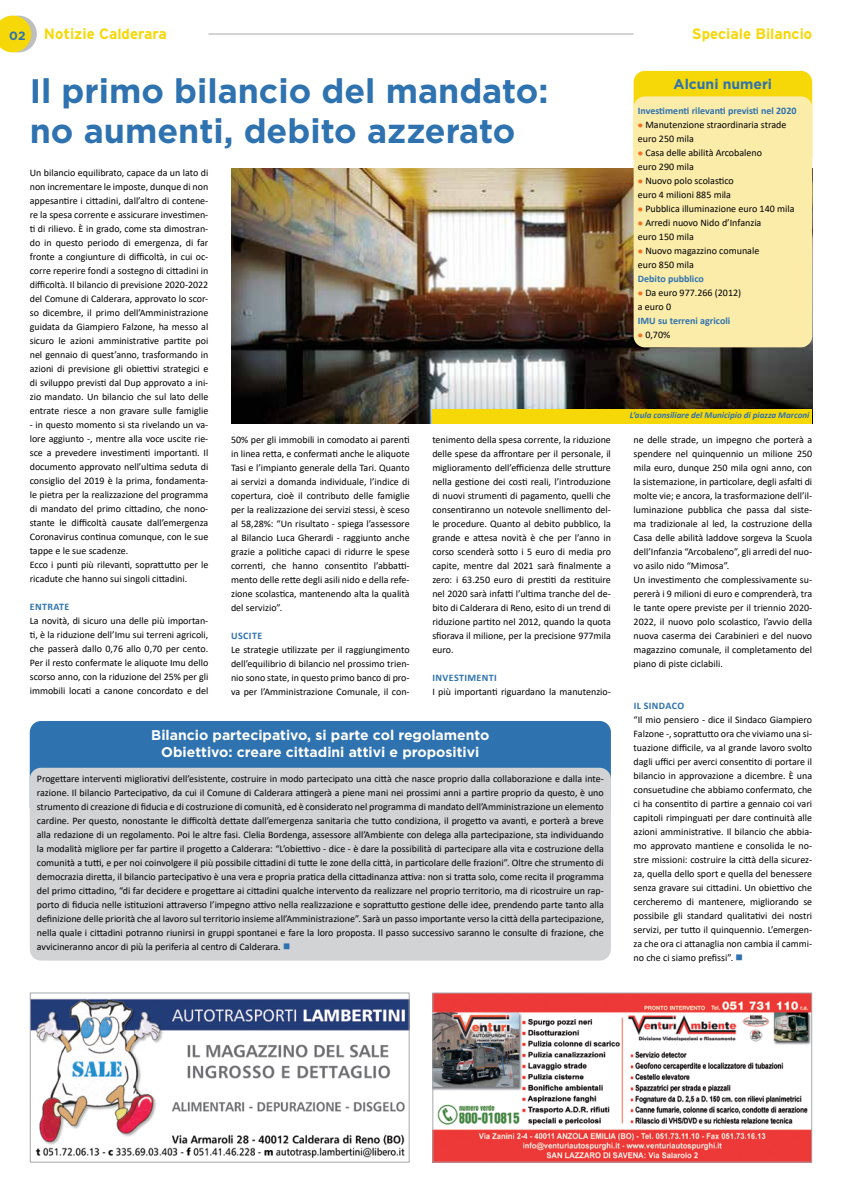
<style>
.page{position:relative;width:842px;height:1191px;background:#fff}
.page>*{position:absolute;margin:0;border:0;box-sizing:border-box;transform-origin:0 0}
.t1{font:700 34px/40.8px "Gotham";color:#2e72b0}
.t2{font:700 15px "Interstate";color:#f6d809}
.t3{font:700 14px/16.8px "Gotham";color:#fff;text-align:center}
.t4{font:700 14px "Gotham";color:#2e72b0}
.t5{font:10px/14px "Calibri";color:#000}
.t6{font:700 10px "Calibri";color:#2e72b0}
.t7{font:700 10px "Calibri";letter-spacing:.04em;color:#2e72b0}
.t8{font:italic 700 9px "Calibri";color:#2e72b0}
.s1{font-family:"Gotham";font-size:12px;color:#2e72b0}
.s2{color:#f36f21}
.s3{color:#2e72b0}
</style>
<div class="page">
<div style="left:0;top:16px;width:37px;height:36px;background:#bcbec0;border-radius:50%"></div>
<hr style="left:208px;top:34px;width:426px;height:1px;background:#a7a9ac">
<img style="left:434px;top:994px;width:376px;height:166px">
<div style="left:432px;top:992px;width:380px;height:170px;border:1px solid #a7a9ac"></div>
<img style="left:32px;top:998px;width:376px;height:160px">
<div style="left:30px;top:992px;width:380px;height:170px;border:1px solid #a7a9ac"></div>
<svg style="left:0;top:16px;width:31px;height:36px"></svg>
<img style="left:231px;top:169px;width:581px;height:255px">
<div style="left:30px;top:721px;width:581px;height:97px;background:#2e72b0;border-radius:11px"></div>
<div style="left:30px;top:767px;width:581px;height:193px;background:#d1d3d4;border-radius:11px"></div>
<div style="left:634px;top:71px;width:178px;height:97px;background:#f6d809;border-radius:11px"></div>
<div style="left:634px;top:96px;width:178px;height:251px;background:#fbecaa;border-radius:11px"></div>
<div style="left:432px;top:409px;width:380px;height:14px;background:#f6d809"></div>
<h2 class="t2" style="left:9px;top:26px;width:159px"><span class="s1">02</span> Notizie Calderara</h2>
<h2 class="t2" style="left:692px;top:26px;width:122px">Speciale Bilancio</h2>
<h1 class="t1" style="left:30px;top:69px;width:520px">Il primo bilancio del mandato: no aumenti, debito azzerato</h1>
<p class="t5" style="left:30px;top:166px;width:180px;text-align:justify">Un bilancio equilibrato, capace da un lato di non incrementare le imposte, dunque di non appesantire i cittadini, dall’altro di contene&shy;re la spesa corrente e assicurare investimen&shy;ti di rilievo. È in grado, come sta dimostran&shy;do in questo periodo di emergenza, di far fronte a congiunture di difficoltà, in cui oc&shy;corre reperire fondi a sostegno di cittadini in difficoltà. Il bilancio di previsione 2020-2022 del Comune di Calderara, approvato lo scor&shy;so dicembre, il primo dell’Amministrazione guidata da Giampiero Falzone, ha messo al sicuro le azioni amministrative partite poi nel gennaio di quest’anno, trasformando in azioni di previsione gli obiettivi strategici e di sviluppo previsti dal Dup approvato a ini&shy;zio mandato. Un bilancio che sul lato delle entrate riesce a non gravare sulle famiglie</p>
<p class="t5" style="left:30px;top:418px;width:180px">- in questo momento si sta rivelando un va&shy;lore aggiunto -, mentre alla voce uscite rie&shy;sce a prevedere investimenti importanti. Il documento approvato nell’ultima seduta di consiglio del 2019 è la prima, fondamenta&shy;le pietra per la realizzazione del programma di mandato del primo cittadino, che nono&shy;stante le difficoltà causate dall’emergenza Coronavirus continua comunque, con le sue tappe e le sue scadenze.<br>Ecco i punti più rilevanti, soprattutto per le ricadute che hanno sui singoli cittadini.</p>
<p class="t7" style="left:30px;top:600px;width:41px">ENTRATE</p>
<p class="t5" style="left:30px;top:614px;width:180px;text-align:justify">La novità, di sicuro una delle più importan&shy;ti, è la riduzione dell’Imu sui terreni agricoli, che passerà dallo 0,76 allo 0,70 per cento.<br>Per il resto confermate le aliquote Imu dello scorso anno, con la riduzione del 25% per gli immobili locati a canone concordato e del</p>
<h3 class="t4" style="left:674px;top:76px;width:100px">Alcuni numeri</h3>
<p class="t6" style="left:638px;top:103px;width:160px">Investimenti rilevanti previsti nel 2020</p>
<p class="t5" style="left:638px;top:117px;width:150px"><span class="s2">●</span> Manutenzione straordinaria strade euro 250 mila</p>
<p class="t5" style="left:638px;top:145px;width:126px"><span class="s2">●</span> Casa delle abilità Arcobaleno euro 290 mila</p>
<p class="t5" style="left:638px;top:173px;width:97px"><span class="s2">●</span> Nuovo polo scolastico euro 4 milioni 885 mila</p>
<p class="t5" style="left:638px;top:201px;width:158px"><span class="s2">●</span> Pubblica illuminazione euro 140 mila</p>
<p class="t5" style="left:638px;top:215px;width:125px"><span class="s2">●</span> Arredi nuovo Nido d’Infanzia euro 150 mila</p>
<p class="t5" style="left:638px;top:243px;width:123px"><span class="s2">●</span> Nuovo magazzino comunale euro 850 mila</p>
<p class="t6" style="left:638px;top:271px;width:68px">Debito pubblico</p>
<p class="t5" style="left:638px;top:285px;width:105px"><span class="s2">●</span> Da euro 977.266 (2012) a euro 0</p>
<p class="t6" style="left:638px;top:313px;width:94px">IMU su terreni agricoli</p>
<p class="t5" style="left:638px;top:327px;width:34px"><span class="s2">●</span> 0,70%</p>
<p class="t8" style="left:630px;top:409px;width:181px">L’aula consiliare del Municipio di piazza Marconi</p>
<p class="t5" style="left:634px;top:432px;width:180px">ne delle strade, un impegno che porterà a spendere nel quinquennio un milione 250 mila euro, dunque 250 mila ogni anno, con la sistemazione, in particolare, degli asfalti di molte vie; e ancora, la trasformazione dell’il&shy;luminazione pubblica che passa dal siste&shy;ma tradizionale al led, la costruzione della Casa delle abilità laddove sorgeva la Scuola dell’Infanzia “Arcobaleno”, gli arredi del nuo&shy;vo asilo nido “Mimosa”.<br>Un investimento che complessivamente su&shy;pererà i 9 milioni di euro e comprenderà, tra le tante opere previste per il triennio 2020- 2022, il nuovo polo scolastico, l’avvio della nuova caserma dei Carabinieri e del nuovo magazzino comunale, il completamento del piano di piste ciclabili.</p>
<p class="t7" style="left:634px;top:698px;width:52px">IL SINDACO</p>
<p class="t5" style="left:634px;top:712px;width:180px;text-align:justify">“Il mio pensiero - dice il Sindaco Giampiero Falzone -, soprattutto ora che viviamo una si&shy;tuazione difficile, va al grande lavoro svolto dagli uffici per averci consentito di portare il bilancio in approvazione a dicembre. È una consuetudine che abbiamo confermato, che ci ha consentito di partire a gennaio coi vari capitoli rimpinguati per dare continuità alle azioni amministrative. Il bilancio che abbia&shy;mo approvato mantiene e consolida le no&shy;stre missioni: costruire la città della sicurez&shy;za, quella dello sport e quella del benessere senza gravare sui cittadini. Un obiettivo che cercheremo di mantenere, migliorando se possibile gli standard qualitativi dei nostri servizi, per tutto il quinquennio. L’emergen&shy;za che ora ci attanaglia non cambia il cammi&shy;no che ci siamo prefissi”. <span class="s3">■</span></p>
<p class="t5" style="left:231px;top:432px;width:180px;text-align:justify">50% per gli immobili in comodato ai parenti in linea retta, e confermati anche le aliquote Tasi e l’impianto generale della Tari. Quanto ai servizi a domanda individuale, l’indice di copertura, cioè il contributo delle famiglie per la realizzazione dei servizi stessi, è sceso al 58,28%: “Un risultato - spiega l’assessore al Bilancio Luca Gherardi - raggiunto anche grazie a politiche capaci di ridurre le spese correnti, che hanno consentito l’abbatti&shy;mento delle rette degli asili nido e della refe&shy;zione scolastica, mantenendo alta la qualità del servizio”.</p>
<p class="t6" style="left:231px;top:628px;width:32px">USCITE</p>
<p class="t5" style="left:231px;top:642px;width:180px;text-align:justify">Le strategie utilizzate per il raggiungimento dell’equilibrio di bilancio nel prossimo trien&shy;nio sono state, in questo primo banco di pro&shy;va per l’Amministrazione Comunale, il con-</p>
<p class="t5" style="left:432px;top:432px;width:180px;text-align:justify">tenimento della spesa corrente, la riduzione delle spese da affrontare per il personale, il miglioramento dell’efficienza delle strutture nella gestione dei costi reali, l’introduzione di nuovi strumenti di pagamento, quelli che consentiranno un notevole snellimento del&shy;le procedure. Quanto al debito pubblico, la grande e attesa novità è che per l’anno in corso scenderà sotto i 5 euro di media pro capite, mentre dal 2021 sarà finalmente a zero: i 63.250 euro di prestiti da restituire nel 2020 sarà infatti l’ultima tranche del de&shy;bito di Calderara di Reno, esito di un trend di riduzione partito nel 2012, quando la quota sfiorava il milione, per la precisione 977mila euro.</p>
<p class="t7" style="left:432px;top:670px;width:66px">INVESTIMENTI</p>
<p class="t5" style="left:432px;top:684px;width:180px">I più importanti riguardano la manutenzio-</p>
<h3 class="t3" style="left:151px;top:726px;width:340px">Bilancio partecipativo, si parte col regolamento<br>Obiettivo: creare cittadini attivi e propositivi</h3>
<p class="t5" style="left:37px;top:771px;width:568px;text-align:justify">Progettare interventi migliorativi dell’esistente, costruire in modo partecipato una città che nasce proprio dalla collaborazione e dalla inte&shy;razione. Il bilancio Partecipativo, da cui il Comune di Calderara attingerà a piene mani nei prossimi anni a partire proprio da questo, è uno strumento di creazione di fiducia e di costruzione di comunità, ed è considerato nel programma di mandato dell’Amministrazione un elemento cardine. Per questo, nonostante le difficoltà dettate dall’emergenza sanitaria che tutto condiziona, il progetto va avanti, e porterà a breve alla redazione di un regolamento. Poi le altre fasi. Clelia Bordenga, assessore all’Ambiente con delega alla partecipazione, sta individuando la modalità migliore per far partire il progetto a Calderara: “L’obiettivo - dice - è dare la possibilità di partecipare alla vita e costruzione della comunità a tutti, e per noi coinvolgere il più possibile cittadini di tutte le zone della città, in particolare delle frazioni”. Oltre che strumento di democrazia diretta, il bilancio partecipativo è una vera e propria pratica della cittadinanza attiva: non si tratta solo, come recita il programma del primo cittadino, “di far decidere e progettare ai cittadini qualche intervento da realizzare nel proprio territorio, ma di ricostruire un rap&shy;porto di fiducia nelle istituzioni attraverso l’impegno attivo nella realizzazione e soprattutto gestione delle idee, prendendo parte tanto alla definizione delle priorità che al lavoro sul territorio insieme all’Amministrazione”. Sarà un passo importante verso la città della partecipazione, nella quale i cittadini potranno riunirsi in gruppi spontanei e fare la loro proposta. Il passo successivo saranno le consulte di frazione, che avvicineranno ancor di più la periferia al centro di Calderara. <span class="s3">■</span></p>
</div>
